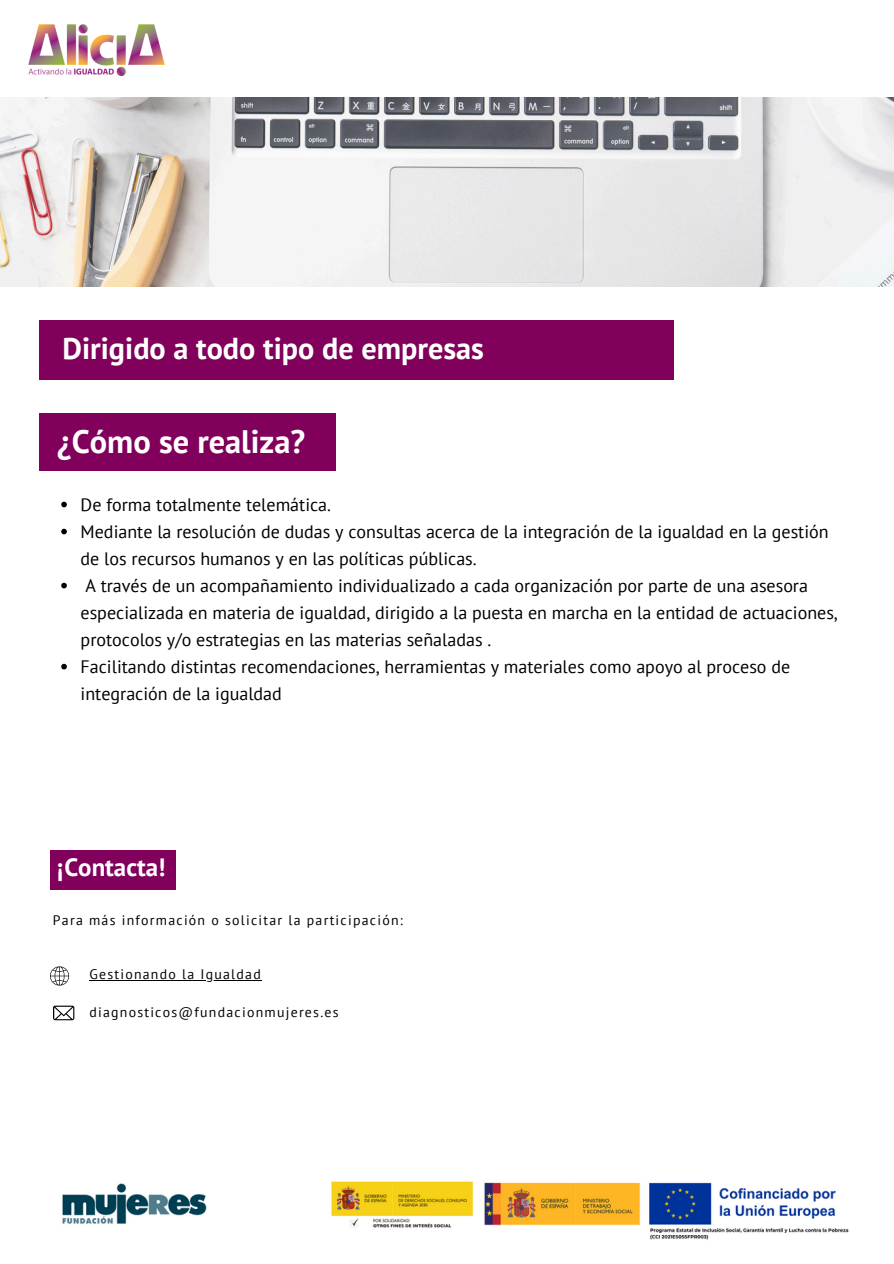
<style>
.page{position:relative;width:894px;height:1264px;background:#fff}
.page>*{position:absolute;margin:0;border:0;box-sizing:border-box;transform-origin:0 0}
.t1{font:700 32.4px "PT Sans";color:#fff}
.t2{font:700 30.15px "PT Sans";color:#fff}
.t3{font:700 24.9px "PT Sans";color:#fff}
.t4{font:18px/27px "PT Sans";color:#000}
.t5{font:13.8px "PT Sans";letter-spacing:.09em;color:#000}
</style>
<div class="page">
<img style="left:0;top:97px;width:893px;height:189px">
<div style="left:39px;top:413px;width:296px;height:57px;background:#80005c"></div>
<svg style="left:53px;top:1005px;width:21px;height:15px"></svg>
<svg style="left:50px;top:966px;width:19px;height:19px"></svg>
<div style="left:50px;top:850px;width:126px;height:39px;background:#80005c"></div>
<div style="left:39px;top:320px;width:634px;height:59px;background:#80005c"></div>
<img style="left:28px;top:24px;width:137px;height:53px">
<svg style="left:61px;top:501px;width:6px;height:6px"></svg>
<svg style="left:61px;top:528px;width:6px;height:6px"></svg>
<svg style="left:61px;top:582px;width:6px;height:6px"></svg>
<svg style="left:61px;top:663px;width:6px;height:6px"></svg>
<hr style="left:89px;top:979px;width:173px;height:1px;background:#000">
<img style="left:62px;top:1181px;width:787px;height:59px">
<p class="t2" style="left:62px;top:328px;width:422px">Dirigido a todo tipo de empresas</p>
<p class="t1" style="left:57px;top:420px;width:249px">¿Cómo se realiza?</p>
<p class="t4" style="left:81px;top:490px;width:252px">De forma totalmente telemática.</p>
<p class="t4" style="left:81px;top:517px;width:749px">Mediante la resolución de dudas y consultas acerca de la integración de la igualdad en la gestión de los recursos humanos y en las políticas públicas.</p>
<h1 class="t4" style="left:81px;top:571px;width:758px">A través de un acompañamiento individualizado a cada organización por parte de una asesora especializada en materia de igualdad, dirigido a la puesta en marcha en la entidad de actuaciones, protocolos y/o estrategias en las materias señaladas .</h1>
<h1 class="t4" style="left:81px;top:652px;width:711px">Facilitando distintas recomendaciones, herramientas y materiales como apoyo al proceso de integración de la igualdad</h1>
<p class="t3" style="left:57px;top:850px;width:110px">¡Contacta!</p>
<h2 class="t5" style="left:53px;top:911px;width:351px">Para más información o solicitar la participación:</h2>
<p class="t5" style="left:89px;top:964px;width:173px">Gestionando la Igualdad</p>
<p class="t5" style="left:89px;top:1002px;width:251px">diagnosticos@fundacionmujeres.es</p>
</div>
